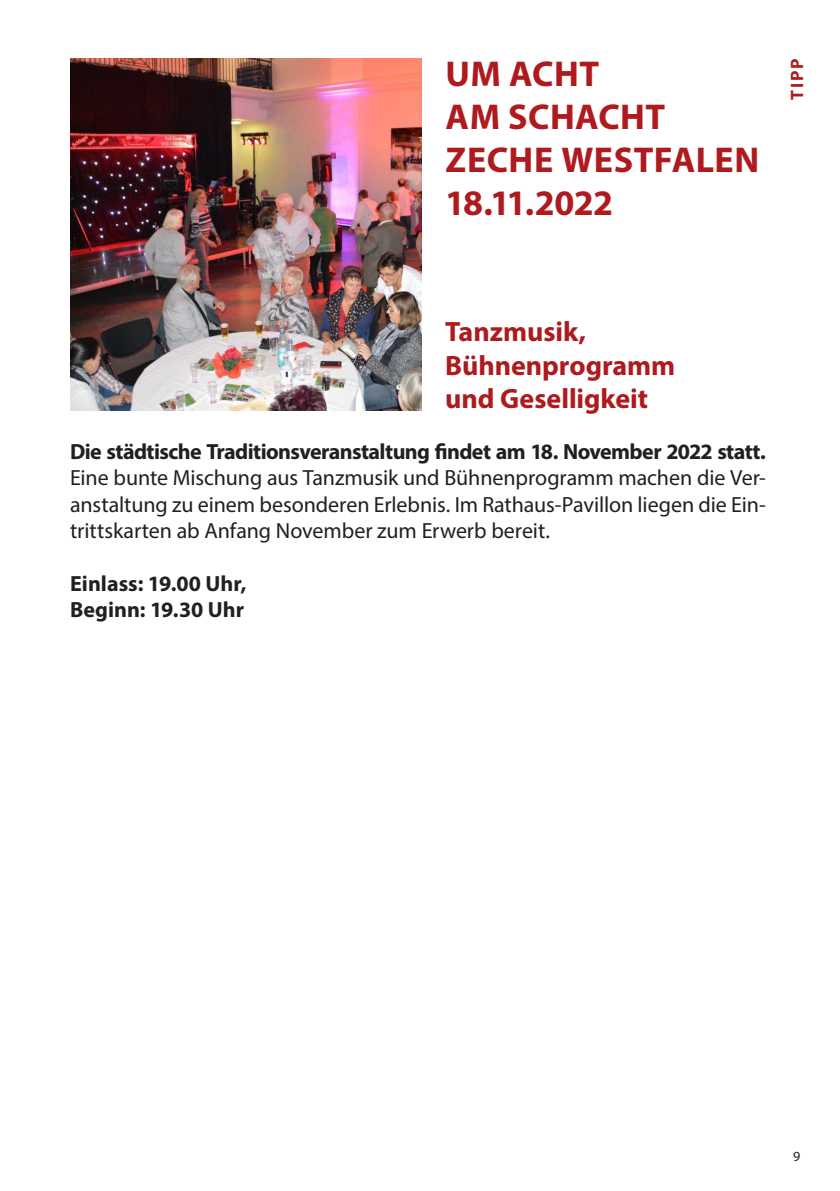
<style>
.page{position:relative;width:840px;height:1191px;background:#fff}
.page>*{position:absolute;margin:0;border:0;box-sizing:border-box;transform-origin:0 0}
.t1{font:700 36px/43.2px "Myriad Pro";letter-spacing:.01em;color:#ae1a1e}
.t2{font:700 28px/33.6px "Myriad Pro";color:#ae1a1e}
.t3{font:22px/26.4px "Myriad Pro";letter-spacing:-.005em;color:#231f20;text-align:justify}
.t4{font:700 22px "Myriad Pro";letter-spacing:-.025em;color:#231f20}
.t5{font:700 22px/26.4px "Myriad Pro";color:#231f20}
.t6{font:700 18px "Myriad Pro";color:#ae1a1e}
.t7{font:14px "Myriad Pro";color:#231f20}
</style>
<div class="page">
<img style="left:70px;top:59px;width:351px;height:351px">
<h1 class="t1" style="left:445px;top:51px;width:315px">UM ACHT<br>AM SCHACHT<br>ZECHE WESTFALEN<br>18.11.2022</h1>
<p class="t6" style="left:785px;top:100px;width:43px;rotate:-90deg">TIPP</p>
<p class="t2" style="left:445px;top:314px;width:231px">Tanzmusik,<br>Bühnenprogramm und Geselligkeit</p>
<p class="t4" style="left:70px;top:437px;width:697px">Die städtische Traditionsveranstaltung findet am 18. November 2022 statt.</p>
<p class="t3" style="left:70px;top:464px;width:697px">Eine bunte Mischung aus Tanzmusik und Bühnenprogramm machen die Ver&shy;anstaltung zu einem besonderen Erlebnis. Im Rathaus-Pavillon liegen die Ein&shy;trittskarten ab Anfang November zum Erwerb bereit.</p>
<p class="t5" style="left:70px;top:569px;width:178px">Einlass: 19.00 Uhr,<br>Beginn: 19.30 Uhr</p>
<p class="t7" style="left:792px;top:1147px;width:9px">9</p>
</div>
